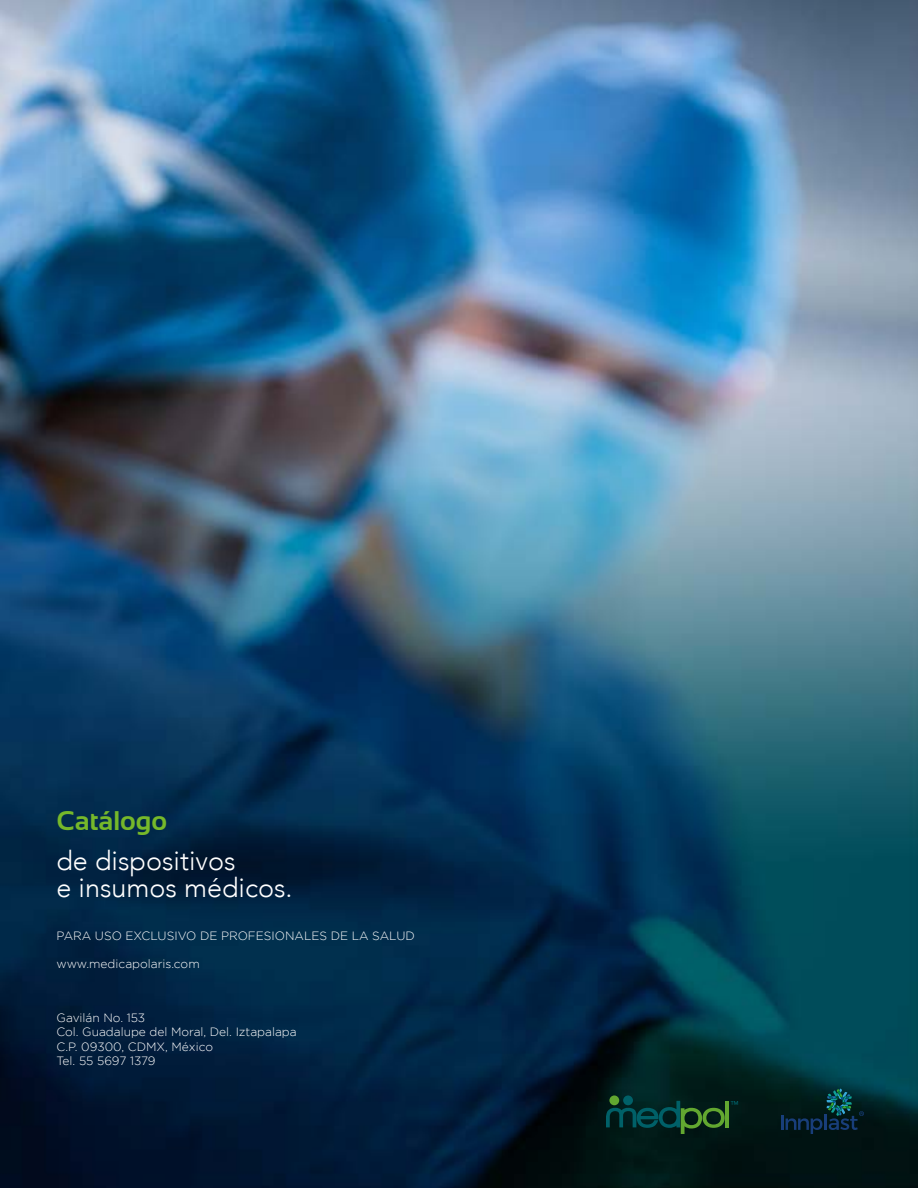
<style>
.page{position:relative;width:918px;height:1188px;background:#fff}
.page>*{position:absolute;margin:0;border:0;box-sizing:border-box;transform-origin:0 0}
.t1{font:300 27px/27px "Avenir";color:#fff}
.t2{font:700 27px "Sansation";color:#76b82a}
.t3{font:300 12px/14.4px "Gotham";color:#fff}
</style>
<div class="page">
<img style="left:0;top:0;width:918px;height:1188px">
<svg style="left:606px;top:1101px;width:119px;height:33px;background:#0b392b"></svg>
<hr style="left:725px;top:1101px;width:4px;height:26px;background:#62a730">
<div style="left:609px;top:1095px;width:10px;height:10px;background:#62a730;border-radius:50%"></div>
<div style="left:623px;top:1095px;width:10px;height:10px;background:#006068;border-radius:50%"></div>
<svg style="left:731px;top:1101px;width:7px;height:4px"></svg>
<svg style="left:781px;top:1089px;width:83px;height:45px;background:#05282f"></svg>
<h1 class="t2" style="left:56px;top:805px;width:112px">Catálogo</h1>
<h1 class="t1" style="left:56px;top:847px;width:238px">de dispositivos<br>e insumos médicos.</h1>
<p class="t3" style="left:56px;top:929px;width:360px">PARA USO EXCLUSIVO DE PROFESIONALES DE LA SALUD</p>
<p class="t3" style="left:56px;top:957px;width:145px">www.medicapolaris.com</p>
<p class="t3" style="left:56px;top:1010px;width:242px">Gavilán No. 153<br>Col. Guadalupe del Moral, Del. Iztapalapa<br>C.P. 09300, CDMX, México<br>Tel. 55 5697 1379</p>
</div>
